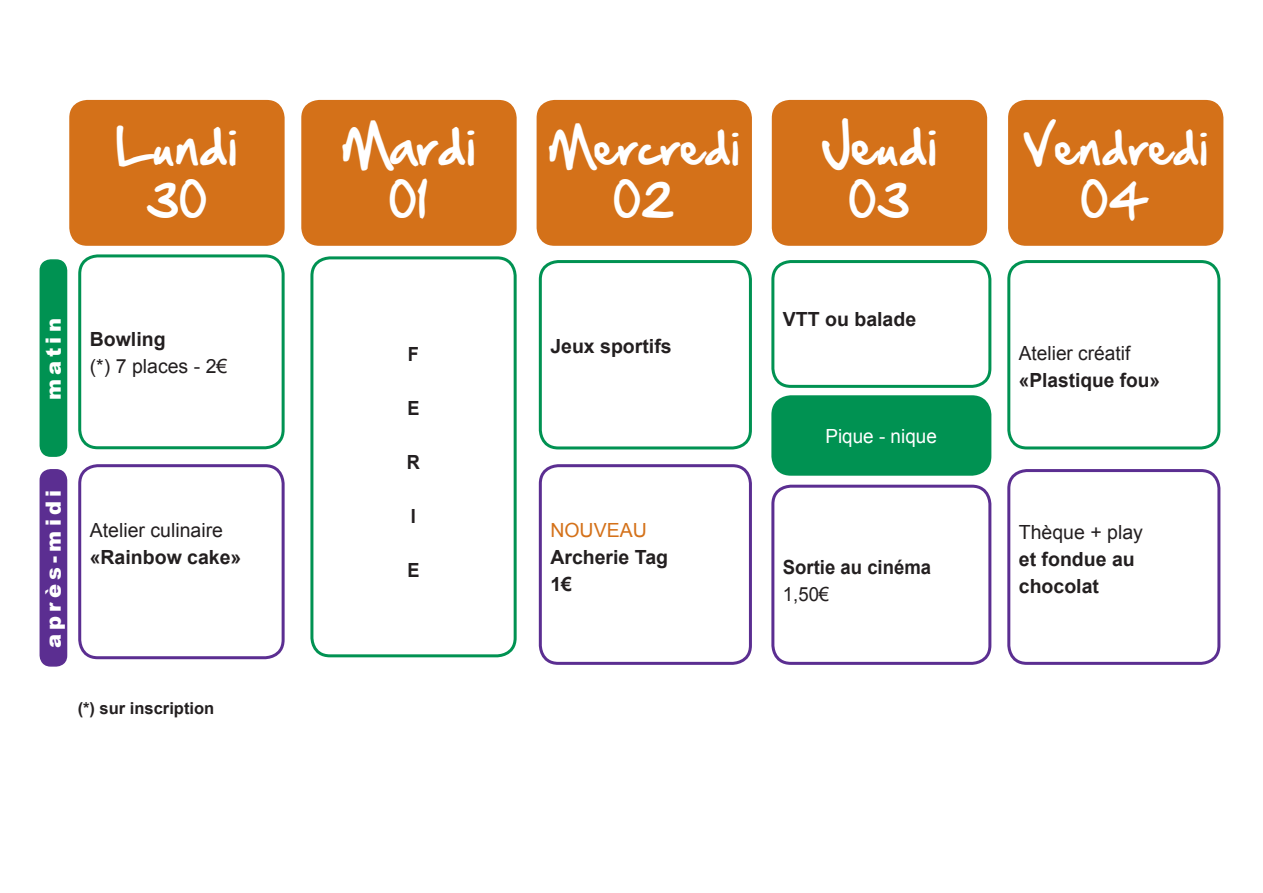
<style>
.page{position:relative;width:1263px;height:893px;background:#fff}
.page>*{position:absolute;margin:0;border:0;box-sizing:border-box;transform-origin:0 0}
.t1{font:45px "Hand Of Sean";color:#fff}
.t2{font:42px "Hand Of Sean";color:#fff}
.t3{font:900 21px "Arial";letter-spacing:.2em;color:#fff}
.t4{font:700 19.5px "Arial";color:#231f20}
.t5{font:19.5px "Arial";color:#231f20}
.t6{font:700 19.5px "Arial";color:#231f20;scale:.95 1}
.t7{font:19.5px "Arial";color:#fff}
.t8{font:19.5px "Arial";color:#d47119}
.t9{font:700 19.5px "Arial";color:#231f20;scale:.93 1}
.t10{font:19.5px "Arial";color:#231f20;scale:.95 1}
.t11{font:700 16.5px "Arial";color:#231f20}
</style>
<div class="page">
<div style="left:69px;top:100px;width:216px;height:146px;background:#d47119;border-radius:18px"></div>
<div style="left:537px;top:100px;width:215px;height:146px;background:#d47119;border-radius:18px"></div>
<div style="left:310px;top:256px;width:207px;height:401px;border:3px solid #009252;border-radius:18px"></div>
<div style="left:78px;top:464px;width:207px;height:195px;border:3px solid #5b2e91;border-radius:18px"></div>
<div style="left:771px;top:485px;width:220px;height:180px;border:3px solid #5b2e91;border-radius:18px"></div>
<div style="left:539px;top:464px;width:213px;height:201px;border:3px solid #5b2e91;border-radius:18px"></div>
<div style="left:1007px;top:469px;width:213px;height:196px;border:3px solid #5b2e91;border-radius:18px"></div>
<div style="left:773px;top:397px;width:217px;height:77px;background:#009252;border-radius:18px"></div>
<div style="left:771px;top:395px;width:220px;height:81px;border:3px solid #009252;border-radius:18px"></div>
<div style="left:78px;top:254px;width:207px;height:195px;border:3px solid #009252;border-radius:18px"></div>
<div style="left:771px;top:260px;width:220px;height:128px;border:3px solid #009252;border-radius:18px"></div>
<div style="left:539px;top:260px;width:213px;height:189px;border:3px solid #009252;border-radius:18px"></div>
<div style="left:1007px;top:260px;width:213px;height:189px;border:3px solid #009252;border-radius:18px"></div>
<div style="left:40px;top:470px;width:27px;height:196px;background:#5b2e91;border-radius:10px"></div>
<div style="left:40px;top:469px;width:27px;height:198px;border:2px solid #5b2e91;border-radius:10px"></div>
<div style="left:40px;top:260px;width:27px;height:196px;background:#009252;border-radius:10px"></div>
<div style="left:40px;top:259px;width:27px;height:198px;border:2px solid #009252;border-radius:10px"></div>
<div style="left:301px;top:100px;width:216px;height:146px;background:#d47119;border-radius:18px"></div>
<div style="left:772px;top:100px;width:215px;height:146px;background:#d47119;border-radius:18px"></div>
<div style="left:1008px;top:100px;width:215px;height:146px;background:#d47119;border-radius:18px"></div>
<p class="t1" style="left:116px;top:106px;width:123px">Lundi</p>
<p class="t1" style="left:146px;top:160px;width:63px">30</p>
<p class="t3" style="left:38px;top:400px;width:83px;rotate:-90deg">matin</p>
<p class="t4" style="left:90px;top:326px;width:77px">Bowling</p>
<p class="t5" style="left:90px;top:353px;width:139px">(*) 7 places - 2€</p>
<p class="t3" style="left:38px;top:648px;width:160px;rotate:-90deg">après-midi</p>
<p class="t5" style="left:90px;top:518px;width:135px">Atelier culinaire</p>
<p class="t4" style="left:90px;top:544px;width:153px">«Rainbow cake»</p>
<p class="t11" style="left:78px;top:698px;width:138px">(*) sur inscription</p>
<p class="t1" style="left:342px;top:106px;width:136px">Mardi</p>
<p class="t1" style="left:389px;top:160px;width:41px">01</p>
<p class="t9" style="left:408px;top:341px;width:13px">F</p>
<p class="t9" style="left:407px;top:395px;width:15px">E</p>
<p class="t9" style="left:407px;top:449px;width:16px">R</p>
<p class="t9" style="left:411px;top:503px;width:7px">I</p>
<p class="t9" style="left:407px;top:557px;width:15px">E</p>
<p class="t2" style="left:548px;top:110px;width:193px">Mercredi</p>
<p class="t1" style="left:613px;top:160px;width:63px">02</p>
<p class="t1" style="left:821px;top:106px;width:117px">Jeudi</p>
<p class="t1" style="left:848px;top:160px;width:63px">03</p>
<p class="t4" style="left:783px;top:306px;width:135px">VTT ou balade</p>
<p class="t2" style="left:1023px;top:110px;width:187px">Vendredi</p>
<p class="t1" style="left:1080px;top:160px;width:71px">04</p>
<p class="t4" style="left:550px;top:333px;width:123px">Jeux sportifs</p>
<p class="t5" style="left:1019px;top:341px;width:113px">Atelier créatif</p>
<p class="t4" style="left:1019px;top:367px;width:143px">«Plastique fou»</p>
<p class="t8" style="left:550px;top:517px;width:98px">NOUVEAU</p>
<p class="t4" style="left:550px;top:544px;width:119px">Archerie Tag</p>
<p class="t4" style="left:550px;top:571px;width:23px">1€</p>
<p class="t7" style="left:825px;top:423px;width:113px">Pique - nique</p>
<p class="t6" style="left:783px;top:554px;width:158px">Sortie au cinéma</p>
<p class="t10" style="left:783px;top:581px;width:50px">1,50€</p>
<p class="t5" style="left:1019px;top:520px;width:126px">Thèque + play</p>
<p class="t4" style="left:1019px;top:546px;width:117px">et fondue au</p>
<p class="t4" style="left:1019px;top:573px;width:82px">chocolat</p>
</div>
